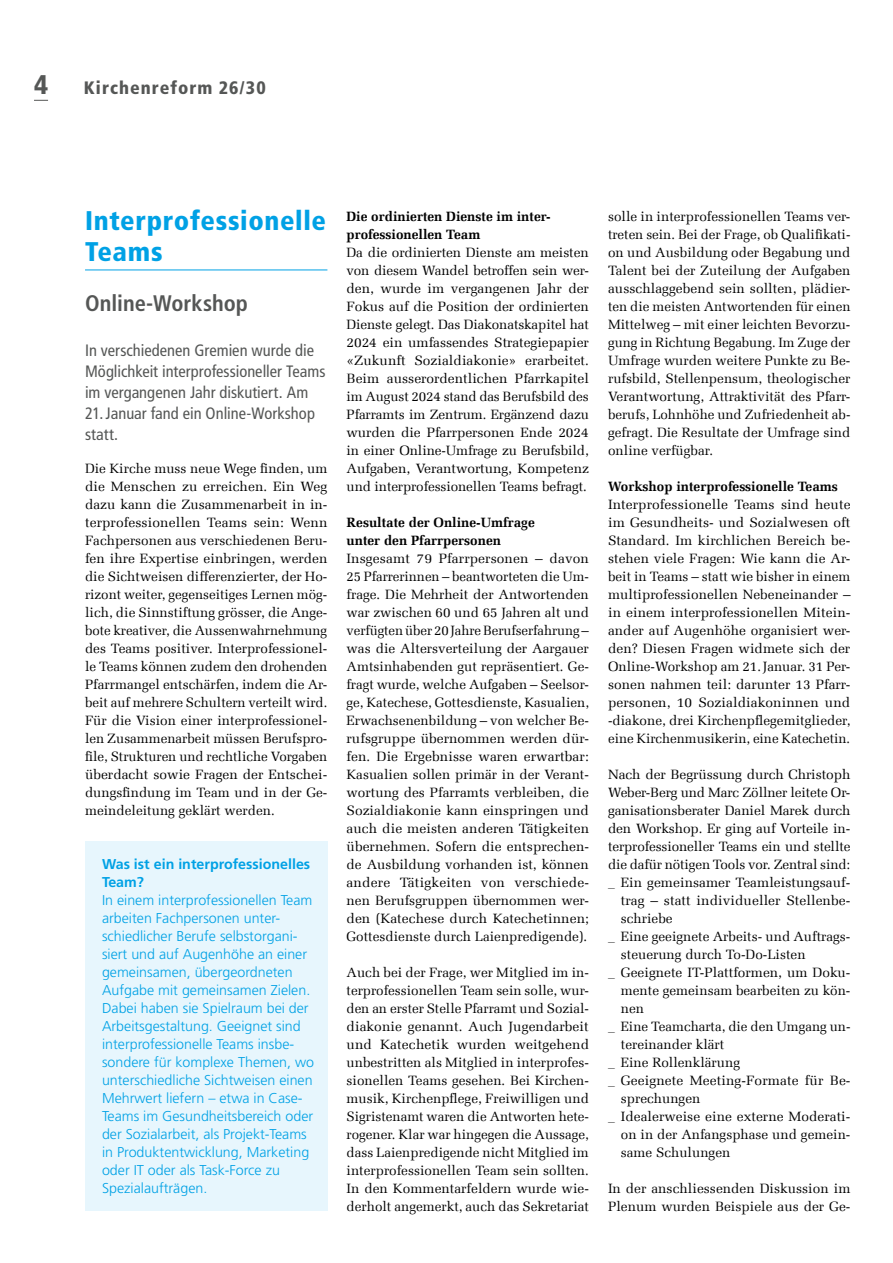
<style>
.page{position:relative;width:893px;height:1263px;background:#fff}
.page>*{position:absolute;margin:0;border:0;box-sizing:border-box;transform-origin:0 0}
.IH__Titel_h1{font:900 condensed 27px/31.5px "Frutiger LT Pro";letter-spacing:.025em;color:#00a1e5}
.t1{font:900 condensed 27px "Frutiger LT Pro";color:#555756}
.IH__Titel_h2{font:700 condensed 22.5px "Frutiger LT Pro";color:#555756}
.Rubrik__klein{font:900 condensed 18px "Frutiger LT Pro";letter-spacing:.055em;color:#555756}
.IH__Lead{font:condensed 16.5px/21px "Frutiger LT Pro";color:#555756}
.Kasten__Lauftext{font:300 14.25px/18px "Frutiger LT Pro";color:#00a1e5}
.Kasten__Lauftext-2{font:700 14.25px/18px "Frutiger LT Pro";color:#00a1e5}
.IH__Lauftext{font:13.5px/18px "Melior Com";color:#000;text-align:justify}
.IH__Zwischentitel{font:700 13.5px/18px "Melior Com";color:#000}
</style>
<div class="page">
<svg style="left:34px;top:100px;width:14px;height:1px"></svg>
<hr style="left:85px;top:270px;width:242px;height:1px;background:#00a1e5">
<div style="left:85px;top:842px;width:242px;height:369px;background:#e7f6fd"></div>
<h1 class="t1" style="left:34px;top:68px;width:16px">4</h1>
<p class="Rubrik__klein" style="left:84px;top:76px;width:183px">Kirchenreform 26/30</p>
<p class="IH__Titel_h1" style="left:85px;top:204px;width:242px">Interprofessionelle<br>Teams</p>
<p class="IH__Titel_h2" style="left:85px;top:289px;width:164px">Online-Workshop</p>
<p class="IH__Lead" style="left:85px;top:339px;width:242px">In verschiedenen Gremien wurde die<br>Möglichkeit interprofessioneller Teams im vergangenen Jahr diskutiert. Am<br>21.Januar fand ein Online-Workshop statt.</p>
<p class="IH__Lauftext" style="left:85px;top:459px;width:244px">Die Kirche muss neue Wege finden, um die Menschen zu erreichen. Ein Weg dazu kann die Zusammenarbeit in in&shy;terprofessionellen Teams sein: Wenn Fachpersonen aus verschiedenen Beru&shy;fen ihre Expertise einbringen, werden die Sichtweisen differenzierter, der Ho&shy;rizont weiter, gegenseitiges Lernen mög&shy;lich, die Sinnstiftung grösser, die Ange&shy;bote kreativer, die Aussenwahrnehmung des Teams positiver. Interprofessionel&shy;le Teams können zudem den drohenden Pfarrmangel entschärfen, indem die Ar&shy;beit auf mehrere Schultern verteilt wird.<br>Für die Vision einer interprofessionel&shy;len Zusammenarbeit müssen Berufspro&shy;file, Strukturen und rechtliche Vorgaben überdacht sowie Fragen der Entschei&shy;dungsfindung im Team und in der Ge&shy;meindeleitung geklärt werden.</p>
<p class="Kasten__Lauftext-2" style="left:102px;top:855px;width:210px">Was ist ein interprofessionelles<br>Team?</p>
<p class="Kasten__Lauftext" style="left:102px;top:891px;width:213px">In einem interprofessionellen Team arbeiten Fachpersonen unter&shy;schiedlicher Berufe selbstorgani&shy;siert und auf Augenhöhe an einer gemeinsamen, übergeordneten Aufgabe mit gemeinsamen Zielen.<br>Dabei haben sie Spielraum bei der Arbeitsgestaltung. Geeignet sind interprofessionelle Teams insbe&shy;sondere für komplexe Themen, wo unterschiedliche Sichtweisen einen Mehrwert liefern – etwa in Case-Teams im Gesundheitsbereich oder der Sozialarbeit, als Projekt-Teams in Produktentwicklung, Marketing oder IT oder als Task-Force zu Spezialaufträgen.</p>
<p class="IH__Zwischentitel" style="left:347px;top:207px;width:206px">Die ordinierten Dienste im inter&shy;professionellen Team</p>
<p class="IH__Lauftext" style="left:347px;top:243px;width:244px">Da die ordinierten Dienste am meisten von diesem Wandel betroffen sein wer&shy;den, wurde im vergangenen Jahr der Fokus auf die Position der ordinierten Dienste gelegt. Das Diakonatskapitel hat 2024 ein umfassendes Strategiepapier «Zukunft Sozialdiakonie» erarbeitet.<br>Beim ausserordentlichen Pfarrkapitel im August 2024 stand das Berufsbild des Pfarramts im Zentrum. Ergänzend dazu wurden die Pfarrpersonen Ende 2024 in einer Online-Umfrage zu Berufsbild, Aufgaben, Verantwortung, Kompetenz und interprofessionellen Teams befragt.</p>
<p class="IH__Zwischentitel" style="left:347px;top:513px;width:190px">Resultate der Online-Umfrage unter den Pfarrpersonen</p>
<p class="IH__Lauftext" style="left:347px;top:549px;width:244px">Insgesamt 79 Pfarrpersonen – davon 25 Pfarrerinnen – beantworteten die Um&shy;frage. Die Mehrheit der Antwortenden war zwischen 60 und 65 Jahren alt und verfügten über 20 Jahre Berufserfahrung – was die Altersverteilung der Aargauer Amtsinhabenden gut repräsentiert. Ge&shy;fragt wurde, welche Aufgaben – Seelsor&shy;ge, Katechese, Gottesdienste, Kasualien, Erwachsenenbildung – von welcher Be&shy;rufsgruppe übernommen werden dür&shy;fen. Die Ergebnisse waren erwartbar:<br>Kasualien sollen primär in der Verant&shy;wortung des Pfarramts verbleiben, die Sozialdiakonie kann einspringen und auch die meisten anderen Tätigkeiten übernehmen. Sofern die entsprechen&shy;de Ausbildung vorhanden ist, können andere Tätigkeiten von verschiede&shy;nen Berufsgruppen übernommen wer&shy;den (Katechese durch Katechetinnen; Gottesdienste durch Laienpredigende).</p>
<p class="IH__Lauftext" style="left:347px;top:963px;width:244px">Auch bei der Frage, wer Mitglied im in&shy;terprofessionellen Team sein solle, wur&shy;den an erster Stelle Pfarramt und Sozial&shy;diakonie genannt. Auch Jugendarbeit und Katechetik wurden weitgehend unbestritten als Mitglied in interprofes&shy;sionellen Teams gesehen. Bei Kirchen&shy;musik, Kirchenpflege, Freiwilligen und Sigristenamt waren die Antworten hete&shy;rogener. Klar war hingegen die Aussage, dass Laienpredigende nicht Mitglied im interprofessionellen Team sein sollten.<br>In den Kommentarfeldern wurde wie&shy;derholt angemerkt, auch das Sekretariat</p>
<p class="IH__Lauftext" style="left:608px;top:207px;width:244px">solle in interprofessionellen Teams ver&shy;treten sein. Bei der Frage, ob Qualifikati&shy;on und Ausbildung oder Begabung und Talent bei der Zuteilung der Aufgaben ausschlaggebend sein sollten, plädier&shy;ten die meisten Antwortenden für einen Mittelweg – mit einer leichten Bevorzu&shy;gung in Richtung Begabung. Im Zuge der Umfrage wurden weitere Punkte zu Be&shy;rufsbild, Stellenpensum, theologischer Verantwortung, Attraktivität des Pfarr&shy;berufs, Lohnhöhe und Zufriedenheit ab&shy;gefragt. Die Resultate der Umfrage sind online verfügbar.</p>
<p class="IH__Zwischentitel" style="left:608px;top:477px;width:231px">Workshop interprofessionelle Teams</p>
<p class="IH__Lauftext" style="left:608px;top:495px;width:244px">Interprofessionelle Teams sind heute im Gesundheits- und Sozialwesen oft Standard. Im kirchlichen Bereich be&shy;stehen viele Fragen: Wie kann die Ar&shy;beit in Teams – statt wie bisher in einem multiprofessionellen Nebeneinander – in einem interprofessionellen Mitein&shy;ander auf Augenhöhe organisiert wer&shy;den? Diesen Fragen widmete sich der Online-Workshop am 21.Januar. 31 Per&shy;sonen nahmen teil: darunter 13 Pfarr&shy;personen, 10 Sozialdiakoninnen und -diakone, drei Kirchenpflegemitglieder, eine Kirchenmusikerin, eine Katechetin.</p>
<p class="IH__Lauftext" style="left:608px;top:765px;width:244px">Nach der Begrüssung durch Christoph Weber-Berg und Marc Zöllner leitete Or&shy;ganisationsberater Daniel Marek durch den Workshop. Er ging auf Vorteile in&shy;terprofessioneller Teams ein und stellte die dafür nötigen Tools vor. Zentral sind:</p>
<p class="IH__Lauftext" style="left:621px;top:873px;width:231px;text-indent:-13px">_ Ein gemeinsamer Teamleistungsauf&shy;trag – statt individueller Stellenbe&shy;schriebe</p>
<p class="IH__Lauftext" style="left:621px;top:927px;width:231px;text-indent:-13px">_ Eine geeignete Arbeits- und Auftrags&shy;steuerung durch To-Do-Listen</p>
<p class="IH__Lauftext" style="left:621px;top:963px;width:231px;text-indent:-13px">_ Geeignete IT-Plattformen, um Doku&shy;mente gemeinsam bearbeiten zu kön&shy;nen</p>
<p class="IH__Lauftext" style="left:621px;top:1017px;width:231px;text-indent:-13px">_ Eine Teamcharta, die den Umgang un&shy;tereinander klärt</p>
<p class="IH__Lauftext" style="left:608px;top:1053px;width:134px">_ Eine Rollenklärung</p>
<p class="IH__Lauftext" style="left:621px;top:1071px;width:231px;text-indent:-13px">_ Geeignete Meeting-Formate für Be&shy;sprechungen</p>
<p class="IH__Lauftext" style="left:621px;top:1107px;width:231px;text-indent:-13px">_ Idealerweise eine externe Moderati&shy;on in der Anfangsphase und gemein&shy;same Schulungen</p>
<p class="IH__Lauftext" style="left:608px;top:1179px;width:244px">In der anschliessenden Diskussion im<br>Plenum wurden Beispiele aus der Ge-</p>
</div>
